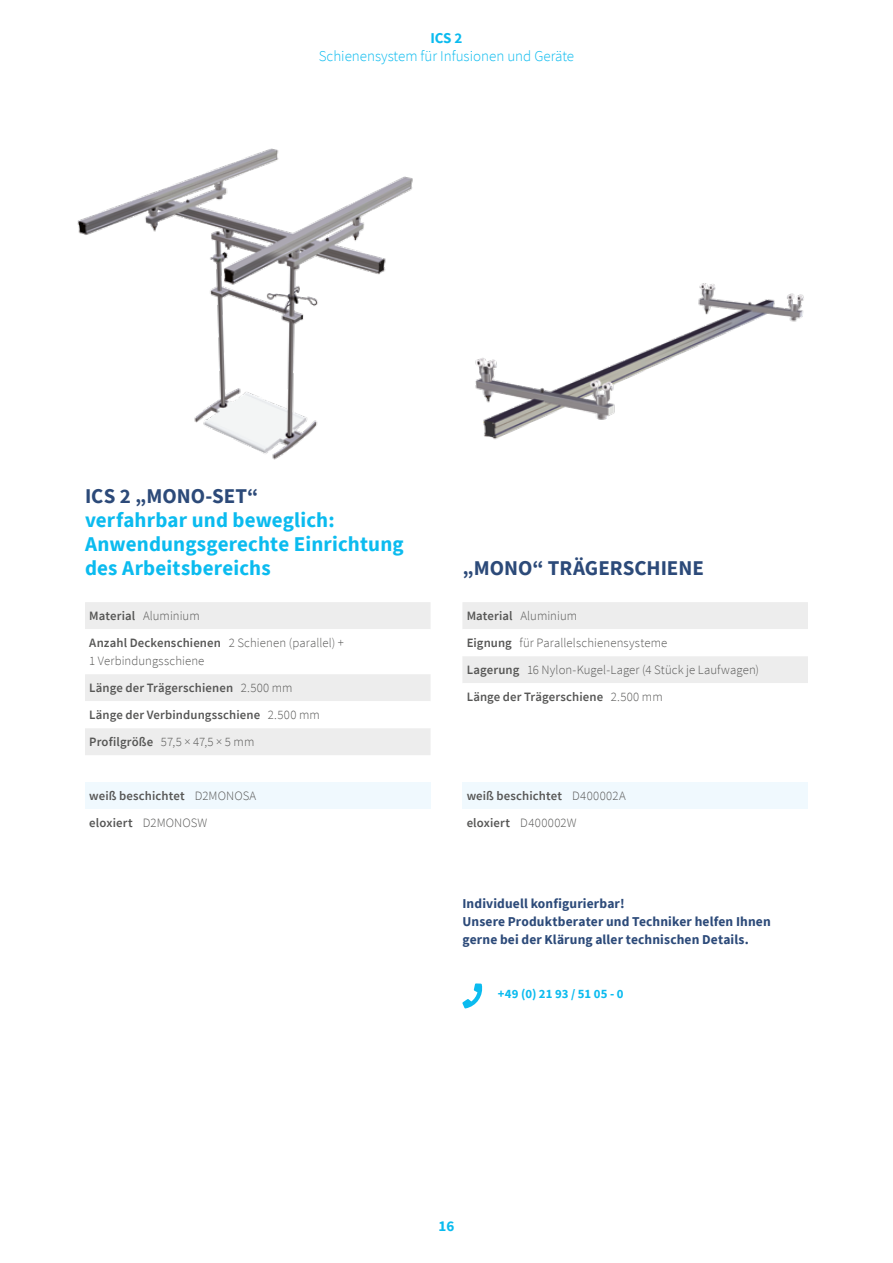
<style>
.page{position:relative;width:893px;height:1263px;background:#fff}
.page>*{position:absolute;margin:0;border:0;box-sizing:border-box;transform-origin:0 0}
.t1{font:700 21px/24px "Source Sans Pro";letter-spacing:.005em;color:#0bbbef}
.t2{font:700 21px "Source Sans Pro";color:#2c4a79}
.t3{font:300 15px "Source Sans Pro";color:#0bbbef}
.t4{font:700 15px "Source Sans Pro";color:#0bbbef}
.t5{font:700 13.5px/18px "Source Sans Pro";letter-spacing:.01em;color:#2c4a79}
.t6{font:600 12.75px/27px "Source Sans Pro";letter-spacing:.01em;color:#575756}
.t7{font:300 12.75px/27px "Source Sans Pro";letter-spacing:.005em;color:#575756}
.t8{font:700 12.75px "Source Sans Pro";letter-spacing:.005em;color:#0bbbef}
.s1{font-weight:600}
.s2{font-weight:300}
</style>
<div class="page">
<img style="left:77px;top:148px;width:336px;height:312px">
<img style="left:475px;top:283px;width:329px;height:157px">
<svg style="left:462px;top:983px;width:21px;height:25px"></svg>
<div style="left:85px;top:602px;width:346px;height:153px;background:#ededed"></div>
<svg style="left:85px;top:629px;width:346px;height:99px"></svg>
<svg style="left:462px;top:602px;width:346px;height:81px"></svg>
<div style="left:85px;top:782px;width:346px;height:27px;background:#f0f9fe"></div>
<div style="left:462px;top:782px;width:346px;height:27px;background:#f0f9fe"></div>
<p class="t4" style="left:430px;top:28px;width:34px">ICS 2</p>
<p class="t3" style="left:319px;top:47px;width:257px">Schienensystem für Infusionen und Geräte</p>
<h1 class="t2" style="left:85px;top:482px;width:175px">ICS 2 „MONO-SET“</h1>
<h1 class="t1" style="left:85px;top:508px;width:320px">verfahrbar und beweglich:<br>Anwendungsgerechte Einrichtung des Arbeitsbereichs</h1>
<p class="t7" style="left:89px;top:602px;width:256px"><span class="s1">Material</span> Aluminium<br><span class="s1">Anzahl Deckenschienen</span> 2 Schienen (parallel) +</p>
<p class="t6" style="left:89px;top:647px;width:232px"><span class="s2">1 Verbindungsschiene<br></span>Länge der Trägerschienen <span class="s2">2.500 mm<br></span>Länge der Verbindungsschiene <span class="s2">2.500 mm<br></span>Profilgröße <span class="s2">57,5 × 47,5 × 5 mm</span></p>
<h1 class="t2" style="left:462px;top:554px;width:243px">„MONO“ TRÄGERSCHIENE</h1>
<p class="t7" style="left:467px;top:602px;width:294px"><span class="s1">Material</span> Aluminium<br><span class="s1">Eignung</span> für Parallelschienensysteme<br><span class="s1">Lagerung</span> 16 Nylon-Kugel-Lager (4 Stück je Laufwagen)<br><span class="s1">Länge der Trägerschiene</span> 2.500 mm</p>
<p class="t6" style="left:89px;top:782px;width:169px">weiß beschichtet <span class="s2">D2MONOSA </span>eloxiert <span class="s2">D2MONOSW</span></p>
<p class="t6" style="left:467px;top:782px;width:161px">weiß beschichtet <span class="s2">D400002A </span>eloxiert <span class="s2">D400002W</span></p>
<p class="t5" style="left:462px;top:894px;width:310px">Individuell konfigurierbar!<br>Unsere Produktberater und Techniker helfen Ihnen gerne bei der Klärung aller technischen Details.</p>
<p class="t8" style="left:498px;top:985px;width:127px">+49 (0) 21 93 / 51 05 - 0</p>
<p class="t4" style="left:439px;top:1216px;width:17px">16</p>
</div>
